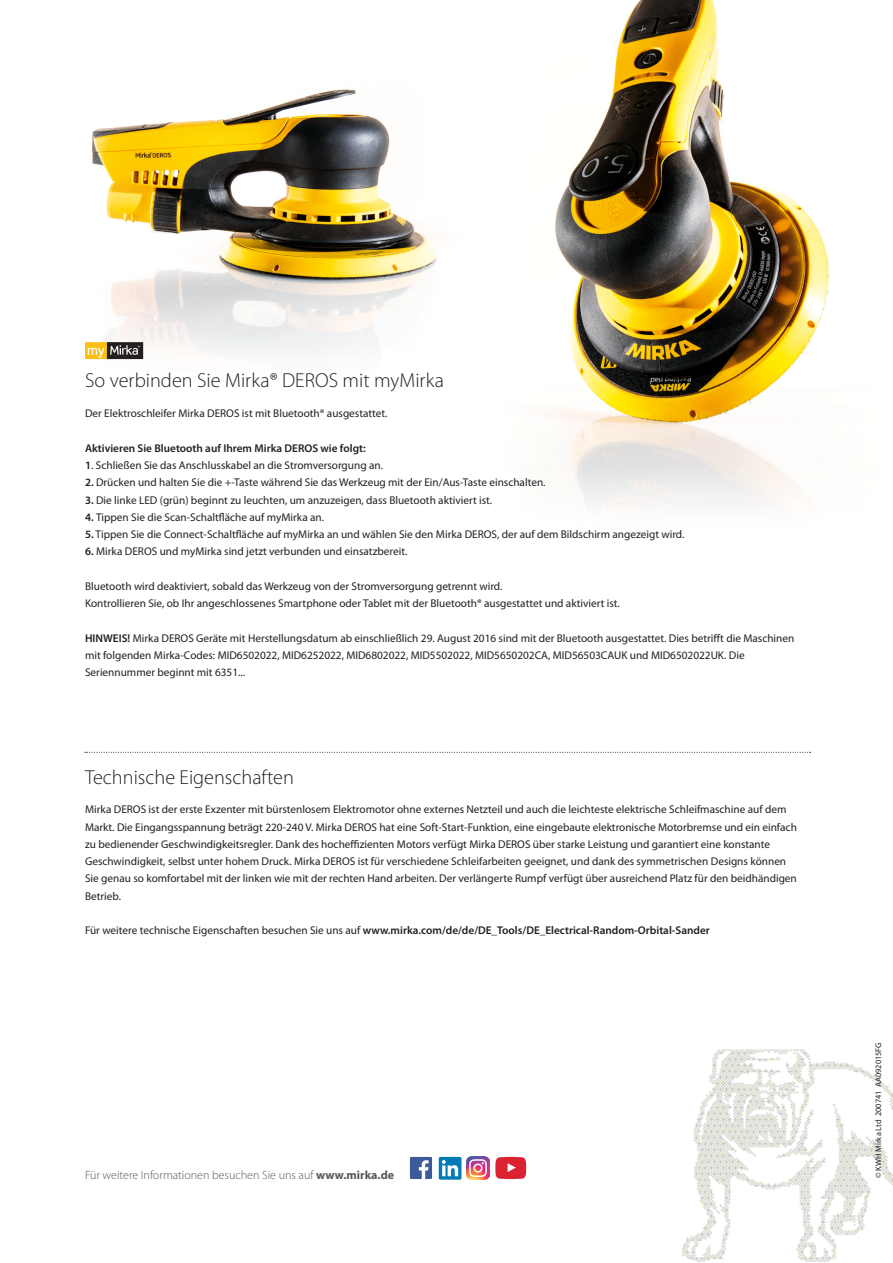
<style>
.page{position:relative;width:893px;height:1263px;background:#fff}
.page>*{position:absolute;margin:0;border:0;box-sizing:border-box;transform-origin:0 0}
.t1{font:300 20.25px "Myriad Pro";color:#231f20}
.t2{font:300 12px "Myriad Pro";color:#57585a}
.t3{font:11.25px/17.2px "Myriad Pro";color:#231f20}
.t4{font:600 11.25px "Myriad Pro";color:#231f20}
.t5{font:8.25px "Myriad Pro";color:#231f20}
.s1{font-weight:600}
.s2{font-weight:400}
.s3{font-weight:700}
</style>
<div class="page">
<img style="left:85px;top:89px;width:352px;height:271px">
<img style="left:543px;top:0;width:287px;height:509px">
<img style="left:683px;top:1049px;width:210px;height:212px">
<svg style="left:85px;top:752px;width:725px;height:1px"></svg>
<div style="left:85px;top:342px;width:23px;height:17px;background:#fdc011"></div>
<div style="left:107px;top:342px;width:36px;height:17px;background:#231f20"></div>
<svg style="left:88px;top:345px;width:52px;height:13px"></svg>
<div style="left:410px;top:1157px;width:22px;height:22px;background:#3c5a99"></div>
<svg style="left:419px;top:1160px;width:10px;height:19px"></svg>
<svg style="left:495px;top:1157px;width:31px;height:22px"></svg>
<div style="left:439px;top:1157px;width:22px;height:22px;background:#007bb6;border-radius:2px"></div>
<svg style="left:442px;top:1160px;width:20px;height:17px"></svg>
<img style="left:467px;top:1157px;width:22px;height:22px">
<p class="t1" style="left:85px;top:369px;width:360px">So verbinden Sie Mirka® DEROS mit myMirka</p>
<p class="t3" style="left:85px;top:405px;width:304px">Der Elektroschleifer Mirka DEROS ist mit Bluetooth® ausgestattet.</p>
<p class="t4" style="left:85px;top:442px;width:282px">Aktivieren Sie Bluetooth auf Ihrem Mirka DEROS wie folgt:</p>
<p class="t3" style="left:85px;top:457px;width:299px"><span class="s1">1</span>. Schließen Sie das Anschlusskabel an die Stromversorgung an.</p>
<p class="t3" style="left:85px;top:474px;width:462px"><span class="s1">2.</span> Drücken und halten Sie die +-Taste während Sie das Werkzeug mit der Ein/Aus-Taste einschalten.</p>
<p class="t3" style="left:85px;top:491px;width:409px"><span class="s1">3.</span> Die linke LED (grün) beginnt zu leuchten, um anzuzeigen, dass Bluetooth aktiviert ist.</p>
<p class="t3" style="left:85px;top:509px;width:241px"><span class="s1">4.</span> Tippen Sie die Scan-Schaltfläche auf myMirka an.</p>
<p class="t3" style="left:85px;top:526px;width:601px"><span class="s1">5.</span> Tippen Sie die Connect-Schaltfläche auf myMirka an und wählen Sie den Mirka DEROS, der auf dem Bildschirm angezeigt wird.</p>
<p class="t3" style="left:85px;top:543px;width:324px"><span class="s1">6.</span> Mirka DEROS und myMirka sind jetzt verbunden und einsatzbereit.</p>
<p class="t3" style="left:85px;top:578px;width:419px">Bluetooth wird deaktiviert, sobald das Werkzeug von der Stromversorgung getrennt wird.</p>
<p class="t3" style="left:85px;top:595px;width:536px">Kontrollieren Sie, ob Ihr angeschlossenes Smartphone oder Tablet mit der Bluetooth® ausgestattet und aktiviert ist.</p>
<p class="t3" style="left:85px;top:629px;width:711px"><span class="s1">HINWEIS!</span> Mirka DEROS Geräte mit Herstellungsdatum ab einschließlich 29. August 2016 sind mit der Bluetooth ausgestattet. Dies betrifft die Maschinen mit folgenden Mirka-Codes: MID6502022, MID6252022, MID6802022, MID5502022, MID5650202CA, MID56503CAUK und MID6502022UK. Die<br>Seriennummer beginnt mit 6351...</p>
<p class="t1" style="left:85px;top:766px;width:210px">Technische Eigenschaften</p>
<p class="t3" style="left:85px;top:801px;width:713px">Mirka DEROS ist der erste Exzenter mit bürstenlosem Elektromotor ohne externes Netzteil und auch die leichteste elektrische Schleifmaschine auf dem Markt. Die Eingangsspannung beträgt 220-240 V. Mirka DEROS hat eine Soft-Start-Funktion, eine eingebaute elektronische Motorbremse und ein einfach zu bedienender Geschwindigkeitsregler. Dank des hocheffizienten Motors verfügt Mirka DEROS über starke Leistung und garantiert eine konstante Geschwindigkeit, selbst unter hohem Druck. Mirka DEROS ist für verschiedene Schleifarbeiten geeignet, und dank des symmetrischen Designs können Sie genau so komfortabel mit der linken wie mit der rechten Hand arbeiten. Der verlängerte Rumpf verfügt über ausreichend Platz für den beidhändigen Betrieb.</p>
<p class="t4" style="left:85px;top:924px;width:626px"><span class="s2">Für weitere technische Eigenschaften besuchen Sie uns auf</span> www.mirka.com/de/de/DE_Tools/DE_Electrical-Random-Orbital-Sander</p>
<p class="t2" style="left:85px;top:1168px;width:311px">Für weitere Informationen besuchen Sie uns auf <span class="s3">www.mirka.de</span></p>
<p class="t5" style="left:874px;top:1178px;width:137px;rotate:-90deg">© KWH Mirka Ltd 200741 AA092015FG</p>
</div>
